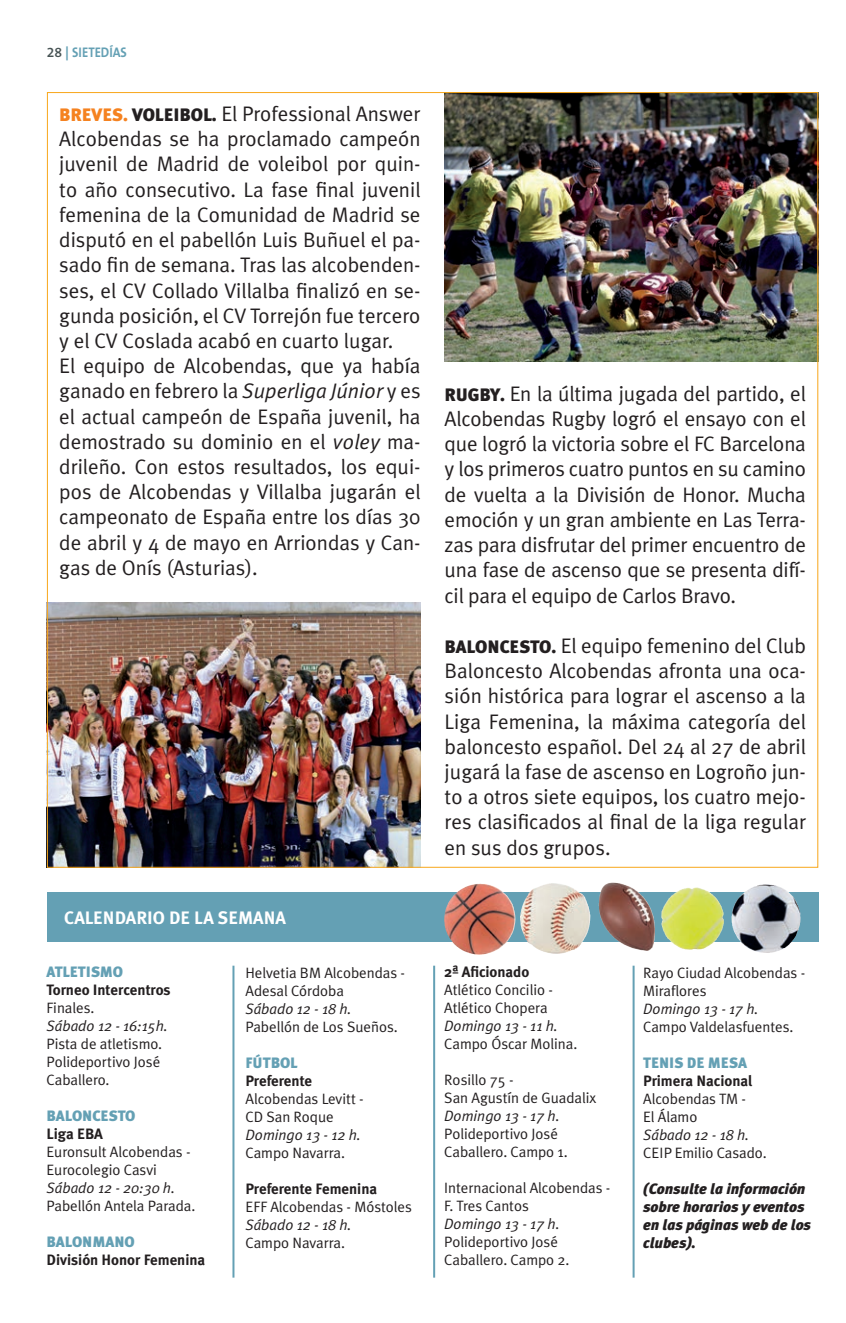
<style>
.page{position:relative;width:846px;height:1323px;background:#fff}
.page>*{position:absolute;margin:0;border:0;box-sizing:border-box;transform-origin:0 0}
.t1{font:21px/25.2px "Meta Plus Normal";color:#231f20;text-align:justify}
.t2{font:700 18px "Meta Plus";color:#fff}
.t3{font:15px/18px "Meta Plus Normal";letter-spacing:-.005em;color:#231f20}
.t4{font:italic 15px "Meta Plus Normal";letter-spacing:-.005em;color:#231f20}
.t5{font:700 15px "Meta Plus";letter-spacing:-.005em;color:#231f20}
.t6{font:italic 900 15px/18px "Meta Plus";letter-spacing:-.005em;color:#231f20}
.t7{font:900 15px "Meta Plus";letter-spacing:-.005em;color:#64a0b4}
.t8{font:700 14px "The Sans B7";color:#64a0b4}
.s1{font-family:"The Sans B6";font-weight:600;color:#475354}
.s2{font-family:"Meta Plus";font-weight:900;font-size:18px;color:#f58220}
.s3{font-family:"Meta Plus";font-weight:900;font-size:18px}
.s4{font-style:italic}
</style>
<div class="page">
<img style="left:444px;top:94px;width:372px;height:267px">
<img style="left:49px;top:602px;width:371px;height:263px">
<hr style="left:232px;top:965px;width:2px;height:312px;background:#64a0b4">
<hr style="left:433px;top:965px;width:2px;height:312px;background:#64a0b4">
<hr style="left:632px;top:965px;width:2px;height:312px;background:#64a0b4">
<svg style="left:47px;top:892px;width:771px;height:49px;background:#7d9fa1"></svg>
<img style="left:533px;top:882px;width:122px;height:69px">
<p class="t8" style="left:47px;top:45px;width:82px"><span class="s1">28</span> | SIETEDÍAS</p>
<p class="t1" style="left:59px;top:101px;width:363px;text-align:left"><span class="s2">BREVES.</span> <span class="s3">VOLEIBOL.</span> El Professional Answer Alcobendas se ha proclamado campeón juvenil de Madrid de voleibol por quin&shy;to año consecutivo. La fase final juvenil femenina de la Comunidad de Madrid se disputó en el pabellón Luis Buñuel el pa&shy;sado fin de semana. Tras las alcobenden&shy;ses, el CV Collado Villalba finalizó en se&shy;gunda posición, el CV Torrejón fue tercero y el CV Coslada acabó en cuarto lugar.<br>El equipo de Alcobendas, que ya había ganado en febrero la <span class="s4">Superliga Júnior</span> y es el actual campeón de España juvenil, ha demostrado su dominio en el <span class="s4">voley</span> ma&shy;drileño. Con estos resultados, los equi&shy;pos de Alcobendas y Villalba jugarán el campeonato de España entre los días 30 de abril y 4 de mayo en Arriondas y Can&shy;gas de Onís (Asturias).</p>
<p class="t2" style="left:64px;top:907px;width:223px">CALENDARIO DE LA SEMANA</p>
<p class="t7" style="left:47px;top:963px;width:78px">ATLETISMO</p>
<p class="t5" style="left:47px;top:981px;width:126px">Torneo Intercentros</p>
<p class="t3" style="left:47px;top:998px;width:49px">Finales.</p>
<p class="t4" style="left:47px;top:1017px;width:123px">Sábado 12 - 16:15h.</p>
<p class="t3" style="left:47px;top:1034px;width:117px">Pista de atletismo.<br>Polideportivo José<br>Caballero.</p>
<p class="t7" style="left:47px;top:1107px;width:90px">BALONCESTO</p>
<p class="t5" style="left:47px;top:1125px;width:58px">Liga EBA</p>
<p class="t3" style="left:47px;top:1142px;width:145px">Euronsult Alcobendas -<br>Eurocolegio Casvi</p>
<p class="t4" style="left:47px;top:1179px;width:130px">Sábado 12 - 20:30 h.</p>
<p class="t3" style="left:47px;top:1196px;width:150px">Pabellón Antela Parada.</p>
<p class="t7" style="left:47px;top:1233px;width:90px">BALONMANO</p>
<p class="t5" style="left:47px;top:1251px;width:160px">División Honor Femenina</p>
<p class="t3" style="left:245px;top:963px;width:161px">Helvetia BM Alcobendas -<br>Adesal Córdoba</p>
<p class="t4" style="left:245px;top:999px;width:107px">Sábado 12 - 18 h.</p>
<p class="t3" style="left:245px;top:1017px;width:154px">Pabellón de Los Sueños.</p>
<p class="t7" style="left:245px;top:1053px;width:54px">FÚTBOL</p>
<p class="t5" style="left:245px;top:1071px;width:68px">Preferente</p>
<p class="t3" style="left:245px;top:1089px;width:120px">Alcobendas Levitt -<br>CD San Roque</p>
<p class="t4" style="left:245px;top:1125px;width:117px">Domingo 13 - 12 h.</p>
<p class="t3" style="left:245px;top:1143px;width:101px">Campo Navarra.</p>
<p class="t5" style="left:245px;top:1179px;width:133px">Preferente Femenina</p>
<p class="t3" style="left:245px;top:1197px;width:168px">EFF Alcobendas - Móstoles</p>
<p class="t4" style="left:245px;top:1215px;width:107px">Sábado 12 - 18 h.</p>
<p class="t3" style="left:245px;top:1233px;width:101px">Campo Navarra.</p>
<p class="t1" style="left:444px;top:380px;width:363px"><span class="s3">RUGBY.</span> En la última jugada del partido, el Alcobendas Rugby logró el ensayo con el que logró la victoria sobre el FC Barcelona y los primeros cuatro puntos en su camino de vuelta a la División de Honor. Mucha emoción y un gran ambiente en Las Terra&shy;zas para disfrutar del primer encuentro de una fase de ascenso que se presenta difí&shy;cil para el equipo de Carlos Bravo.</p>
<p class="t1" style="left:444px;top:632px;width:363px"><span class="s3">BALONCESTO.</span> El equipo femenino del Club Baloncesto Alcobendas afronta una oca&shy;sión histórica para lograr el ascenso a la Liga Femenina, la máxima categoría del baloncesto español. Del 24 al 27 de abril jugará la fase de ascenso en Logroño jun&shy;to a otros siete equipos, los cuatro mejo&shy;res clasificados al final de la liga regular en sus dos grupos.</p>
<p class="t5" style="left:444px;top:963px;width:87px">2ª Aficionado</p>
<p class="t3" style="left:444px;top:980px;width:110px">Atlético Concilio -<br>Atlético Chopera</p>
<p class="t4" style="left:444px;top:1017px;width:115px">Domingo 13 - 11 h.</p>
<p class="t3" style="left:444px;top:1034px;width:134px">Campo Óscar Molina.</p>
<p class="t3" style="left:444px;top:1070px;width:154px">Rosillo 75 -<br>San Agustín de Guadalix</p>
<p class="t4" style="left:444px;top:1107px;width:117px">Domingo 13 - 17 h.</p>
<p class="t3" style="left:444px;top:1124px;width:125px">Polideportivo José<br>Caballero. Campo 1.</p>
<p class="t3" style="left:444px;top:1178px;width:168px">Internacional Alcobendas -<br>F. Tres Cantos</p>
<p class="t4" style="left:444px;top:1215px;width:117px">Domingo 13 - 17 h.</p>
<p class="t3" style="left:444px;top:1232px;width:127px">Polideportivo José<br>Caballero. Campo 2.</p>
<p class="t3" style="left:643px;top:963px;width:163px">Rayo Ciudad Alcobendas -<br>Miraflores</p>
<p class="t4" style="left:643px;top:999px;width:117px">Domingo 13 - 17 h.</p>
<p class="t3" style="left:643px;top:1017px;width:152px">Campo Valdelasfuentes.</p>
<p class="t7" style="left:643px;top:1053px;width:105px">TENIS DE MESA</p>
<p class="t5" style="left:643px;top:1071px;width:111px">Primera Nacional</p>
<p class="t3" style="left:643px;top:1089px;width:104px">Alcobendas TM -<br>El Álamo</p>
<p class="t4" style="left:643px;top:1125px;width:107px">Sábado 12 - 18 h.</p>
<p class="t3" style="left:643px;top:1143px;width:125px">CEIP Emilio Casado.</p>
<p class="t6" style="left:643px;top:1179px;width:169px">(Consulte la información sobre horarios y eventos en las páginas web de los clubes).</p>
</div>
